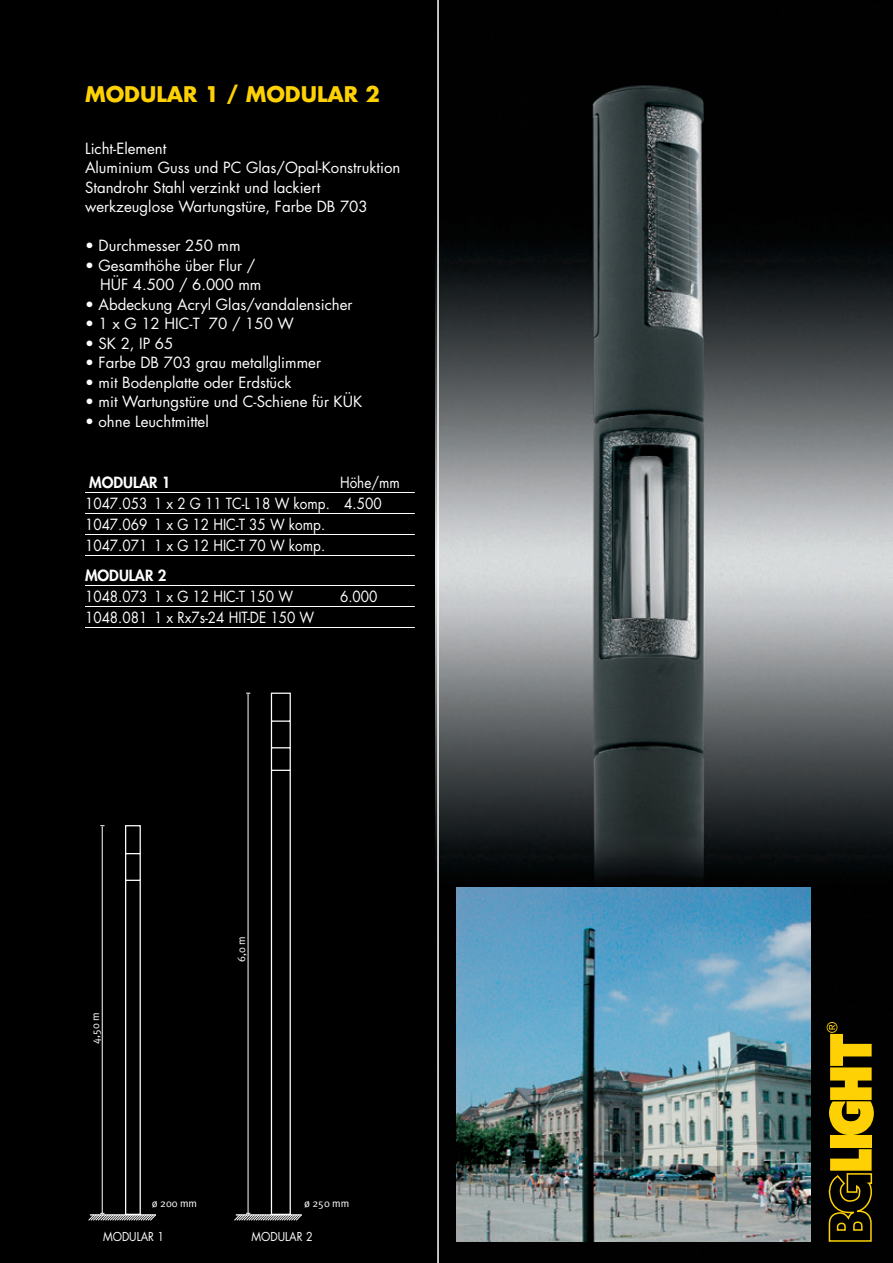
<style>
.page{position:relative;width:893px;height:1263px;background:#fff}
.page>*{position:absolute;margin:0;border:0;box-sizing:border-box;transform-origin:0 0}
.t1{font:700 21px "Futura";color:#fed105}
.t2{font:15px/19.5px "Futura";color:#fff}
.t3{font:15px/21px "Futura";color:#fff;scale:.9 1}
.t4{font:800 15px "Futura";color:#fff}
.t5{font:12px "Futura";color:#fff;scale:.9 1}
.t6{font:10.8px "Meta Plus Normal";color:#fff}
</style>
<div class="page">
<div style="left:0;top:0;width:437px;height:1263px;background:#000001"></div>
<img style="left:435px;top:0;width:458px;height:1263px">
<svg style="left:88px;top:825px;width:68px;height:395px"></svg>
<svg style="left:234px;top:693px;width:68px;height:527px"></svg>
<hr style="left:85px;top:492px;width:330px;height:1px;background:#fff">
<hr style="left:85px;top:513px;width:330px;height:1px;background:#fff">
<hr style="left:85px;top:534px;width:330px;height:1px;background:#fff">
<hr style="left:85px;top:555px;width:330px;height:1px;background:#fff">
<hr style="left:85px;top:585px;width:330px;height:1px;background:#fff">
<hr style="left:85px;top:606px;width:330px;height:1px;background:#fff">
<hr style="left:85px;top:627px;width:330px;height:1px;background:#fff">
<hr style="left:437px;top:0;width:2px;height:1263px;background:#fff">
<img style="left:456px;top:887px;width:355px;height:355px">
<svg style="left:828px;top:1149px;width:45px;height:93px;background:#4a3d02"></svg>
<div style="left:830px;top:1135px;width:42px;height:12px;background:#fed105"></div>
<svg style="left:824px;top:1022px;width:54px;height:114px;background:#826b03"></svg>
<h1 class="t1" style="left:85px;top:79px;width:296px">MODULAR 1 / MODULAR 2</h1>
<p class="t2" style="left:85px;top:138px;width:317px">Licht-Element<br>Aluminium Guss und PC Glas/Opal-Konstruktion Standrohr Stahl verzinkt und lackiert werkzeuglose Wartungstüre, Farbe DB 703</p>
<p class="t2" style="left:85px;top:236px;width:157px">• Durchmesser 250 mm</p>
<p class="t2" style="left:100px;top:255px;width:163px;text-indent:-15px">• Gesamthöhe über Flur /<br>HÜF 4.500 / 6.000 mm</p>
<p class="t2" style="left:85px;top:294px;width:269px">• Abdeckung Acryl Glas/vandalensicher</p>
<p class="t2" style="left:85px;top:314px;width:210px">• 1 x G 12 HIC-T 70 / 150 W</p>
<p class="t2" style="left:85px;top:333px;width:90px">• SK 2, IP 65</p>
<p class="t2" style="left:85px;top:353px;width:237px">• Farbe DB 703 grau metallglimmer</p>
<p class="t2" style="left:85px;top:372px;width:208px">• mit Bodenplatte oder Erdstück</p>
<p class="t2" style="left:85px;top:392px;width:279px">• mit Wartungstüre und C-Schiene für KÜK</p>
<p class="t2" style="left:85px;top:411px;width:125px">• ohne Leuchtmittel</p>
<p class="t3" style="left:85px;top:472px;width:351px;text-indent:255px">Höhe/mm<br>1047.053 1 x 2 G 11 TC-L 18 W komp. 4.500<br>1047.069 1 x G 12 HIC-T 35 W komp.<br>1047.071 1 x G 12 HIC-T 70 W komp.</p>
<p class="t4" style="left:85px;top:565px;width:53px">MODULAR</p>
<p class="t4" style="left:158px;top:565px;width:10px">2</p>
<p class="t3" style="left:85px;top:586px;width:233px">1048.073 1 x G 12 HIC-T 150 W</p>
<p class="t3" style="left:340px;top:586px;width:43px">6.000</p>
<p class="t3" style="left:85px;top:607px;width:256px">1048.081 1 x Rx7s-24 HIT-DE 150 W</p>
<p class="t4" style="left:89px;top:472px;width:53px">MODULAR</p>
<p class="t4" style="left:162px;top:472px;width:10px">1</p>
<p class="t6" style="left:89px;top:1044px;width:33px;rotate:-90deg">4,50 m</p>
<p class="t6" style="left:235px;top:962px;width:27px;rotate:-90deg">6,0 m</p>
<p class="t6" style="left:152px;top:1197px;width:47px">ø 200 mm</p>
<p class="t6" style="left:304px;top:1197px;width:47px">ø 250 mm</p>
<p class="t5" style="left:103px;top:1228px;width:20px">Modular</p>
<p class="t5" style="left:157px;top:1228px;width:9px">1</p>
<p class="t5" style="left:252px;top:1228px;width:20px">Modular</p>
<p class="t5" style="left:306px;top:1228px;width:9px">2</p>
</div>
